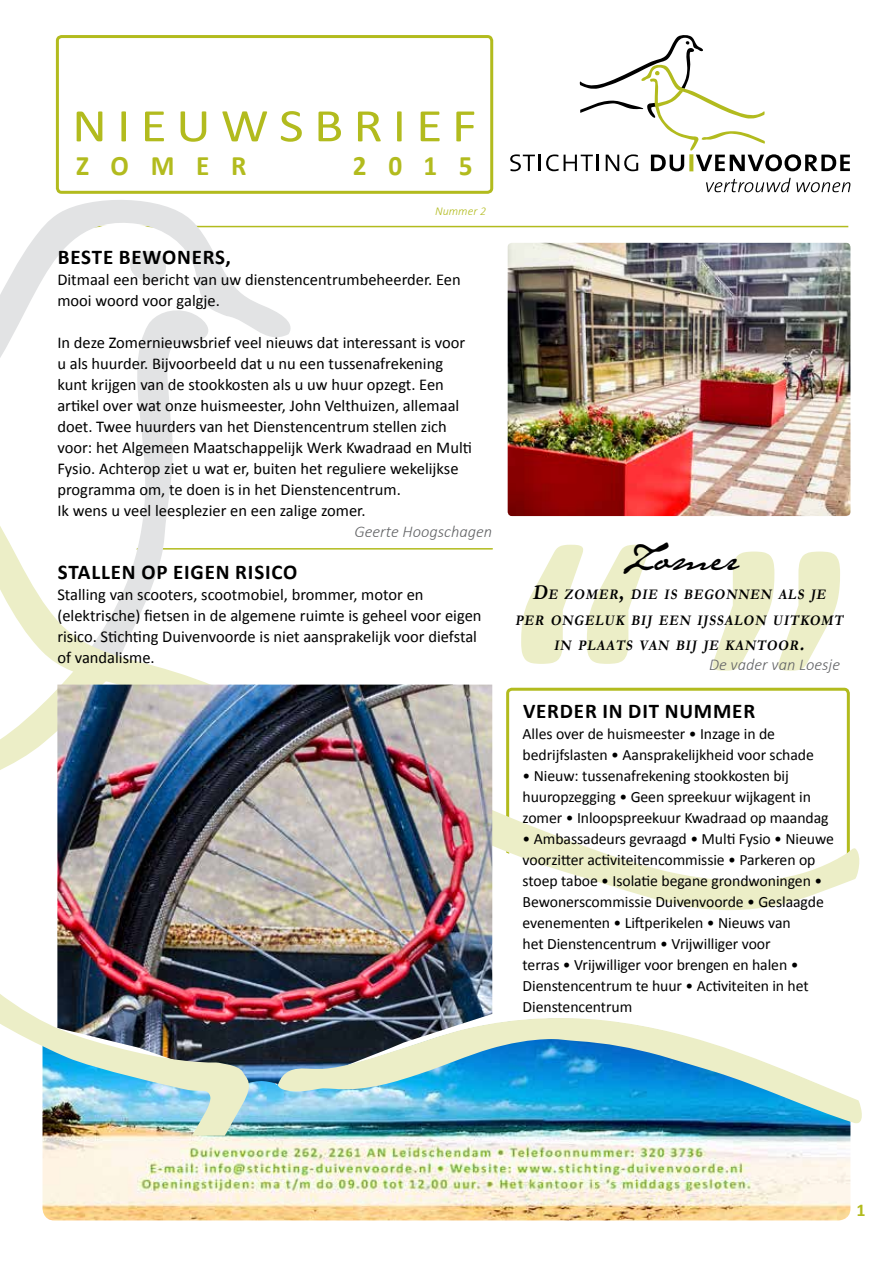
<style>
.page{position:relative;width:893px;height:1263px;background:#fff}
.page>*{position:absolute;margin:0;border:0;box-sizing:border-box;transform-origin:0 0}
.t1{font:47.1px "Calibri";letter-spacing:.185em;color:#b2bb1e;scale:1.15 1}
.t2{font:italic 36px "Jane Austen";color:#000;scale:.9 1}
.t3{font:700 28.2px "Calibri";letter-spacing:.795em;color:#b2bb1e;scale:.96 1}
.t4{font:700 21px "Calibri";letter-spacing:.04em;color:#000}
.t5{font:700 18px "Calibri";color:#b2bb1e}
.t6{font:16.5px/21px "Calibri";color:#000}
.t7{font:italic 300 16.5px "Calibri";color:#636466}
.t8{font:15.75px/21px "Calibri";letter-spacing:-.005em;color:#000}
.t9{font:italic 700 14.7px/25.2px "Garamond";color:#000;text-align:center;scale:.9 1}
.t10{font:italic 300 12px "Calibri";color:#b2bb1e}
.s1{font-size:21px}
</style>
<div class="page">
<img style="left:43px;top:1100px;width:807px;height:120px">
<img style="left:255px;top:225px;width:596px;height:875px">
<svg style="left:0;top:200px;width:297px;height:247px"></svg>
<svg style="left:130px;top:250px;width:38px;height:34px"></svg>
<svg style="left:217px;top:447px;width:643px;height:465px"></svg>
<svg style="left:0;top:307px;width:217px;height:262px"></svg>
<div style="left:56px;top:35px;width:437px;height:159px;border:3px solid #b2bb1e;border-radius:4px"></div>
<img style="left:255px;top:685px;width:237px;height:402px">
<svg style="left:712px;top:552px;width:128px;height:119px"></svg>
<svg style="left:521px;top:545px;width:128px;height:119px"></svg>
<svg style="left:706px;top:178px;width:145px;height:14px"></svg>
<svg style="left:510px;top:35px;width:340px;height:136px"></svg>
<img style="left:278px;top:1015px;width:584px;height:110px">
<img style="left:0;top:569px;width:255px;height:566px">
<h1 class="t1" style="left:72px;top:96px;width:353px">NIEUWSBRIEF</h1>
<h3 class="t3" style="left:76px;top:147px;width:179px">ZOMER</h3>
<h3 class="t3" style="left:353px;top:147px;width:126px">2015</h3>
<p class="t10" style="left:435px;top:203px;width:53px">Nummer 2</p>
<p class="t4" style="left:58px;top:244px;width:175px">BESTE BEWONERS,</p>
<p class="t6" style="left:57px;top:269px;width:405px">Ditmaal een bericht van uw dienstencentrumbeheerder. Een mooi woord voor galgje.</p>
<p class="t6" style="left:57px;top:332px;width:416px">In deze Zomernieuwsbrief veel nieuws dat interessant is voor u als huurder. Bijvoorbeeld dat u nu een tussenafrekening kunt krijgen van de stookkosten als u uw huur opzegt. Een artikel over wat onze huismeester, John Velthuizen, allemaal doet. Twee huurders van het Dienstencentrum stellen zich voor: het Algemeen Maatschappelijk Werk Kwadraad en Multi Fysio. Achterop ziet u wat er, buiten het reguliere wekelijkse programma om, te doen is in het Dienstencentrum.<br>Ik wens u veel leesplezier en een zalige zomer.</p>
<p class="t7" style="left:354px;top:521px;width:139px">Geerte Hoogschagen</p>
<p class="t4" style="left:58px;top:559px;width:241px">STALLEN OP EIGEN RISICO</p>
<p class="t6" style="left:57px;top:584px;width:426px">Stalling van scooters, scootmobiel, brommer, motor en (elektrische) fietsen in de algemene ruimte is geheel voor eigen risico. Stichting Duivenvoorde is niet aansprakelijk voor diefstal of vandalisme.</p>
<h2 class="t2" style="left:621px;top:536px;width:142px">Zomer</h2>
<p class="t9" style="left:515px;top:582px;width:369px"><span class="s1">D</span>E ZOMER<span class="s1">,</span> DIE IS BEGONNEN ALS JE<br>PER ONGELUK BIJ EEN IJSSALON UITKOMT<br>IN PLAATS VAN BIJ JE KANTOOR<span class="s1">.</span></p>
<p class="t7" style="left:709px;top:655px;width:132px">De vader van Loesje</p>
<p class="t4" style="left:523px;top:698px;width:234px">VERDER IN DIT NUMMER</p>
<p class="t8" style="left:523px;top:724px;width:293px">Alles over de huismeester • Inzage in de bedrijfslasten • Aansprakelijkheid voor schade</p>
<p class="t8" style="left:523px;top:766px;width:308px">• Nieuw: tussenafrekening stookkosten bij huuropzegging • Geen spreekuur wijkagent in zomer • Inloopspreekuur Kwadraad op maandag</p>
<p class="t8" style="left:523px;top:829px;width:313px">• Ambassadeurs gevraagd • Multi Fysio • Nieuwe voorzitter activiteitencommissie • Parkeren op stoep taboe • Isolatie begane grondwoningen • Bewonerscommissie Duivenvoorde • Geslaagde evenementen • Liftperikelen • Nieuws van<br>het Dienstencentrum • Vrijwilliger voor<br>terras • Vrijwilliger voor brengen en halen • Dienstencentrum te huur • Activiteiten in het Dienstencentrum</p>
<p class="t5" style="left:856px;top:1199px;width:11px">1</p>
</div>
